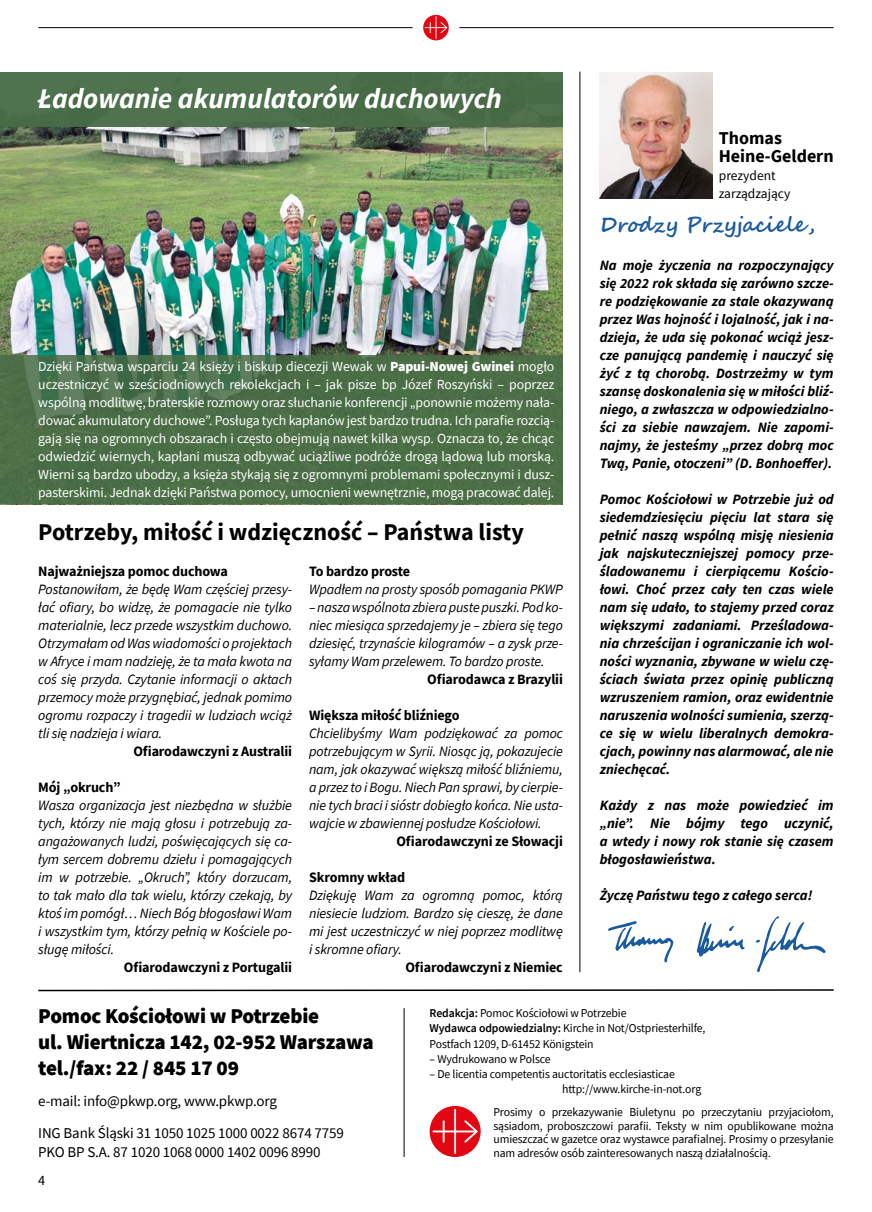
<style>
.page{position:relative;width:872px;height:1212px;background:#fff}
.page>*{position:absolute;margin:0;border:0;box-sizing:border-box;transform-origin:0 0}
.t1{font:italic 700 28.5px "Source Sans Pro";color:#fff}
.t2{font:700 24px "Source Sans Pro";color:#000}
.t3{font:900 21px/25.7px "Source Sans Pro";letter-spacing:-.01em;color:#000}
.t4{font:700 21px "Segoe Script";letter-spacing:-.01em;color:#1a5a9f}
.t5{font:700 18px/18px "Source Sans Pro";color:#000}
.t6{font:15px/31.5px "Source Sans Pro";letter-spacing:-.01em;color:#000}
.t7{font:italic 14.25px/18px "Source Sans Pro";letter-spacing:-.01em;color:#000;text-align:justify}
.t8{font:italic 700 14.25px/18px "Source Sans Pro";color:#000;text-align:justify}
.t9{font:700 14.25px "Source Sans Pro";letter-spacing:-.01em;color:#000}
.t10{font:14.25px "Source Sans Pro";color:#000}
.t11{font:13.8px/18px "Source Sans Pro";letter-spacing:-.01em;color:#fff;text-align:justify}
.t12{font:13.5px/18px "Source Sans Pro";color:#000}
.t13{font:12px/15.1px "Source Sans Pro";letter-spacing:-.01em;color:#000}
.s1{font-weight:900}
.s2{font-weight:600}
</style>
<div class="page">
<img style="left:0;top:126px;width:563px;height:229px">
<div style="left:0;top:72px;width:563px;height:54px;background:#486d46"></div>
<div style="left:0;top:355px;width:563px;height:149px;background:#486d46"></div>
<svg style="left:429px;top:1106px;width:51px;height:51px"></svg>
<svg style="left:432px;top:1109px;width:46px;height:45px;background:#e93c46"></svg>
<hr style="left:404px;top:1008px;width:1px;height:149px;background:#000">
<svg style="left:38px;top:989px;width:796px;height:3px"></svg>
<img style="left:600px;top:72px;width:112px;height:126px">
<hr style="left:579px;top:72px;width:1px;height:900px;background:#000">
<svg style="left:423px;top:15px;width:26px;height:25px"></svg>
<svg style="left:425px;top:16px;width:22px;height:23px"></svg>
<hr style="left:38px;top:27px;width:374px;height:1px;background:#000">
<hr style="left:459px;top:27px;width:374px;height:1px;background:#000">
<svg style="left:608px;top:921px;width:65px;height:41px"></svg>
<svg style="left:697px;top:922px;width:47px;height:35px"></svg>
<svg style="left:755px;top:916px;width:70px;height:56px"></svg>
<h1 class="t1" style="left:38px;top:79px;width:465px">Ładowanie akumulatorów duchowych</h1>
<p class="t11" style="left:38px;top:357px;width:517px">Dzięki Państwa wsparciu 24 księży i biskup diecezji Wewak w <span class="s1">Papui-Nowej Gwinei</span> mogło uczestniczyć w sześciodniowych rekolekcjach i – jak pisze bp Józef Roszyński – poprzez wspólną modlitwę, braterskie rozmowy oraz słuchanie konferencji „ponownie możemy nała&shy;dować akumulatory duchowe”. Posługa tych kapłanów jest bardzo trudna. Ich parafie rozcią&shy;gają się na ogromnych obszarach i często obejmują nawet kilka wysp. Oznacza to, że chcąc odwiedzić wiernych, kapłani muszą odbywać uciążliwe podróże drogą lądową lub morską.<br>Wierni są bardzo ubodzy, a księża stykają się z ogromnymi problemami społecznymi i dusz&shy;pasterskimi. Jednak dzięki Państwa pomocy, umocnieni wewnętrznie, mogą pracować dalej.</p>
<h2 class="t2" style="left:38px;top:516px;width:487px">Potrzeby, miłość i wdzięczność – Państwa listy</h2>
<p class="t9" style="left:38px;top:562px;width:191px">Najważniejsza pomoc duchowa</p>
<p class="t7" style="left:38px;top:580px;width:255px">Postanowiłam, że będę Wam częściej przesy&shy;łać ofiary, bo widzę, że pomagacie nie tylko materialnie, lecz przede wszystkim duchowo.<br>Otrzymałam od Was wiadomości o projektach w Afryce i mam nadzieję, że ta mała kwota na coś się przyda. Czytanie informacji o aktach przemocy może przygnębiać, jednak pomimo ogromu rozpaczy i tragedii w ludziach wciąż tli się nadzieja i wiara.</p>
<p class="t9" style="left:133px;top:742px;width:160px">Ofiarodawczyni z Australii</p>
<p class="t9" style="left:38px;top:778px;width:84px">Mój „okruch”</p>
<p class="t7" style="left:38px;top:796px;width:255px">Wasza organizacja jest niezbędna w służbie tych, którzy nie mają głosu i potrzebują za&shy;angażowanych ludzi, poświęcających się ca&shy;łym sercem dobremu dziełu i pomagających im w potrzebie. „Okruch”, który dorzucam, to tak mało dla tak wielu, którzy czekają, by ktoś im pomógł… Niech Bóg błogosławi Wam i wszystkim tym, którzy pełnią w Kościele po&shy;sługę miłości.</p>
<p class="t9" style="left:124px;top:958px;width:170px">Ofiarodawczyni z Portugalii</p>
<p class="t9" style="left:309px;top:562px;width:102px">To bardzo proste</p>
<p class="t7" style="left:309px;top:580px;width:255px">Wpadłem na prosty sposób pomagania PKWP</p>
<p class="t7" style="left:309px;top:598px;width:255px">– nasza wspólnota zbiera puste puszki. Pod ko&shy;niec miesiąca sprzedajemy je – zbiera się tego dziesięć, trzynaście kilogramów – a zysk prze&shy;syłamy Wam przelewem. To bardzo proste.</p>
<p class="t9" style="left:427px;top:670px;width:137px">Ofiarodawca z Brazylii</p>
<p class="t9" style="left:309px;top:706px;width:152px">Większa miłość bliźniego</p>
<p class="t7" style="left:309px;top:724px;width:255px">Chcielibyśmy Wam podziękować za pomoc potrzebującym w Syrii. Niosąc ją, pokazujecie nam, jak okazywać większą miłość bliźniemu, a przez to i Bogu. Niech Pan sprawi, by cierpie&shy;nie tych braci i sióstr dobiegło końca. Nie usta&shy;wajcie w zbawiennej posłudze Kościołowi.</p>
<p class="t9" style="left:396px;top:832px;width:168px">Ofiarodawczyni ze Słowacji</p>
<p class="t9" style="left:309px;top:868px;width:97px">Skromny wkład</p>
<p class="t7" style="left:309px;top:886px;width:255px">Dziękuję Wam za ogromną pomoc, którą niesiecie ludziom. Bardzo się cieszę, że dane mi jest uczestniczyć w niej poprzez modlitwę i skromne ofiary.</p>
<p class="t9" style="left:405px;top:958px;width:159px">Ofiarodawczyni z Niemiec</p>
<p class="t5" style="left:719px;top:129px;width:116px">Thomas<br>Heine-Geldern</p>
<p class="t12" style="left:719px;top:166px;width:73px">prezydent zarządzający</p>
<h3 class="t4" style="left:600px;top:207px;width:216px">Drodzy Przyjaciele ,</h3>
<p class="t8" style="left:600px;top:256px;width:235px">Na moje życzenia na rozpoczynający się 2022 rok składa się zarówno szcze&shy;re podziękowanie za stale okazywaną przez Was hojność i lojalność, jak i na&shy;dzieja, że uda się pokonać wciąż jesz&shy;cze panującą pandemię i nauczyć się żyć z tą chorobą. Dostrzeżmy w tym szansę doskonalenia się w miłości bliź&shy;niego, a zwłaszcza w odpowiedzialno&shy;ści za siebie nawzajem. Nie zapomi&shy;najmy, że jesteśmy „przez dobrą moc Twą, Panie, otoczeni” (D. Bonhoeffer).</p>
<p class="t8" style="left:600px;top:490px;width:235px">Pomoc Kościołowi w Potrzebie już od siedemdziesięciu pięciu lat stara się pełnić naszą wspólną misję niesienia jak najskuteczniejszej pomocy prze&shy;śladowanemu i cierpiącemu Kościo&shy;łowi. Choć przez cały ten czas wiele nam się udało, to stajemy przed coraz większymi zadaniami. Prześladowa&shy;nia chrześcijan i ograniczanie ich wol&shy;ności wyznania, zbywane w wielu czę&shy;ściach świata przez opinię publiczną wzruszeniem ramion, oraz ewidentnie naruszenia wolności sumienia, szerzą&shy;ce się w wielu liberalnych demokra&shy;cjach, powinny nas alarmować, ale nie zniechęcać.</p>
<p class="t8" style="left:600px;top:796px;width:235px">Każdy z nas może powiedzieć im „nie”. Nie bójmy tego uczynić, a wtedy i nowy rok stanie się czasem błogosławieństwa.</p>
<p class="t8" style="left:600px;top:886px;width:214px">Życzę Państwu tego z całego serca!</p>
<h3 class="t3" style="left:38px;top:1003px;width:337px">Pomoc Kościołowi w Potrzebie<br>ul. Wiertnicza 142, 02-952 Warszawa tel./fax: 22 / 845 17 09</h3>
<p class="t6" style="left:38px;top:1085px;width:307px">e-mail: info@pkwp.org, www.pkwp.org<br>ING Bank Śląski 31 1050 1025 1000 0022 8674 7759</p>
<p class="t6" style="left:38px;top:1136px;width:284px">PKO BP S.A. 87 1020 1068 0000 1402 0096 8990</p>
<p class="t10" style="left:38px;top:1171px;width:9px">4</p>
<p class="t13" style="left:429px;top:1005px;width:277px"><span class="s2">Redakcja:</span> Pomoc Kościołowi w Potrzebie<br><span class="s2">Wydawca odpowiedzialny:</span> Kirche in Not/Ostpriesterhilfe,<br>Postfach 1209, D-61452 Königstein</p>
<p class="t13" style="left:429px;top:1051px;width:122px">– Wydrukowano w Polsce</p>
<p class="t13" style="left:562px;top:1066px;width:141px;text-indent:-132px">– De licentia competentis auctoritatis ecclesiasticae http://www.kirche-in-not.org</p>
<p class="t13" style="left:493px;top:1105px;width:342px;line-height:13.6px;text-align:justify">Prosimy o przekazywanie Biuletynu po przeczytaniu przyjaciołom, sąsiadom, proboszczowi parafii. Teksty w nim opublikowane można umieszczać w gazetce oraz wystawce parafialnej. Prosimy o przesyłanie nam adresów osób zainteresowanych naszą działalnością.</p>
</div>
